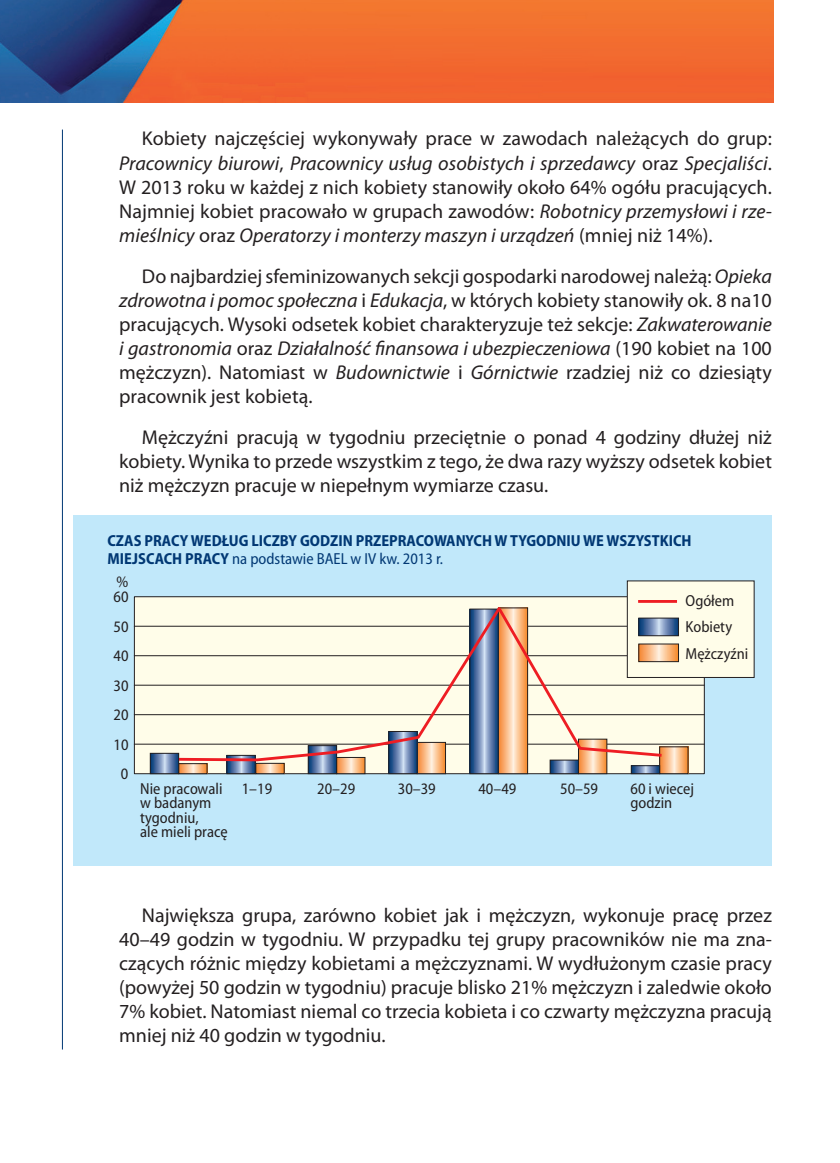
<style>
.page{position:relative;width:840px;height:1163px;background:#fff}
.page>*{position:absolute;margin:0;border:0;box-sizing:border-box;transform-origin:0 0}
.t1{font:20px/24px "Myriad Pro";color:#231f20;text-align:justify}
.t2{font:semi-condensed 16px/29.4px "Myriad Pro";color:#231f20}
.t3{font:700 semi-condensed 16px/18.4px "Myriad Pro";color:#013874}
.s1{font-style:italic}
.s2{font-weight:400}
</style>
<div class="page">
<hr style="left:62px;top:129px;width:1px;height:920px;background:#013874">
<img style="left:0;top:0;width:773px;height:102px">
<div style="left:74px;top:515px;width:697px;height:351px;background:#c1e8fa"></div>
<div style="left:134px;top:596px;width:570px;height:177px;background:#fffde9"></div>
<hr style="left:134px;top:743px;width:570px;height:1px;background:#231f20">
<hr style="left:134px;top:714px;width:570px;height:1px;background:#231f20">
<hr style="left:134px;top:684px;width:570px;height:1px;background:#231f20">
<hr style="left:134px;top:655px;width:570px;height:1px;background:#231f20">
<hr style="left:134px;top:625px;width:570px;height:1px;background:#231f20">
<svg style="left:180px;top:765px;width:25px;height:7px"></svg>
<div style="left:178px;top:763px;width:29px;height:11px;border:1px solid #231f20"></div>
<svg style="left:257px;top:764px;width:25px;height:8px"></svg>
<div style="left:255px;top:762px;width:29px;height:12px;border:1px solid #231f20"></div>
<svg style="left:338px;top:762px;width:25px;height:10px"></svg>
<div style="left:336px;top:757px;width:29px;height:17px;border:1px solid #231f20"></div>
<svg style="left:418px;top:762px;width:25px;height:10px"></svg>
<div style="left:416px;top:741px;width:29px;height:33px;border:1px solid #231f20"></div>
<svg style="left:499px;top:762px;width:26px;height:10px"></svg>
<svg style="left:579px;top:762px;width:26px;height:10px"></svg>
<div style="left:577px;top:738px;width:30px;height:36px;border:1px solid #231f20"></div>
<svg style="left:660px;top:748px;width:26px;height:24px"></svg>
<div style="left:658px;top:746px;width:30px;height:28px;border:1px solid #231f20"></div>
<svg style="left:152px;top:754px;width:25px;height:18px"></svg>
<div style="left:150px;top:752px;width:29px;height:22px;border:1px solid #231f20"></div>
<svg style="left:228px;top:762px;width:25px;height:10px"></svg>
<div style="left:226px;top:754px;width:29px;height:20px;border:1px solid #231f20"></div>
<svg style="left:309px;top:762px;width:26px;height:10px"></svg>
<div style="left:307px;top:745px;width:30px;height:29px;border:1px solid #231f20"></div>
<svg style="left:390px;top:762px;width:25px;height:10px"></svg>
<div style="left:388px;top:731px;width:29px;height:43px;border:1px solid #231f20"></div>
<svg style="left:471px;top:762px;width:25px;height:10px"></svg>
<div style="left:469px;top:608px;width:29px;height:166px;border:1px solid #231f20"></div>
<svg style="left:551px;top:762px;width:25px;height:10px"></svg>
<div style="left:549px;top:759px;width:29px;height:15px;border:1px solid #231f20"></div>
<svg style="left:632px;top:767px;width:25px;height:5px"></svg>
<div style="left:630px;top:765px;width:29px;height:9px;border:1px solid #231f20"></div>
<div style="left:627px;top:581px;width:126px;height:96px;background:#fffde9"></div>
<svg style="left:664px;top:645px;width:12px;height:15px"></svg>
<div style="left:638px;top:643px;width:40px;height:19px;border:1px solid #231f20"></div>
<svg style="left:664px;top:619px;width:12px;height:15px"></svg>
<div style="left:638px;top:617px;width:40px;height:19px;border:1px solid #231f20"></div>
<svg style="left:176px;top:603px;width:488px;height:159px"></svg>
<hr style="left:637px;top:600px;width:39px;height:2px;background:#ee1d23">
<p class="t1" style="left:119px;top:126px;width:653px;text-indent:23px">Kobiety najczęściej wykonywały prace w zawodach należących do grup:<br><span class="s1">Pracownicy biurowi</span>, <span class="s1">Pracownicy usług osobistych i sprzedawcy</span> oraz <span class="s1">Specjaliści</span>.<br>W 2013 roku w każdej z nich kobiety stanowiły około 64% ogółu pracujących.<br>Najmniej kobiet pracowało w grupach zawodów: <span class="s1">Robotnicy przemysłowi i rze&shy;mieślnicy</span> oraz <span class="s1">Operatorzy i monterzy maszyn i urządzeń</span> (mniej niż 14%).</p>
<p class="t1" style="left:119px;top:263px;width:653px;text-indent:23px">Do najbardziej sfeminizowanych sekcji gospodarki narodowej należą: <span class="s1">Opieka zdrowotna i pomoc społeczna</span> i <span class="s1">Edukacja</span>, w których kobiety stanowiły ok. 8 na10 pracujących. Wysoki odsetek kobiet charakteryzuje też sekcje: <span class="s1">Zakwaterowanie i gastronomia</span> oraz <span class="s1">Działalność finansowa i ubezpieczeniowa</span> (190 kobiet na 100 mężczyzn). Natomiast w <span class="s1">Budownictwie</span> i <span class="s1">Górnictwie</span> rzadziej niż co dziesiąty pracownik jest kobietą.</p>
<p class="t1" style="left:119px;top:424px;width:654px;text-indent:23px">Mężczyźni pracują w tygodniu przeciętnie o ponad 4 godziny dłużej niż kobiety. Wynika to przede wszystkim z tego, że dwa razy wyższy odsetek kobiet niż mężczyzn pracuje w niepełnym wymiarze czasu.</p>
<p class="t3" style="left:107px;top:531px;width:585px">CZAS PRACY WEDŁUG LICZBY GODZIN PRZEPRACOWANYCH W TYGODNIU WE WSZYSTKICH<br>MIEJSCACH PRACY <span class="s2">na podstawie BAEL w IV kw. 2013 r.</span></p>
<p class="t2" style="left:116px;top:567px;width:13px">%</p>
<p class="t2" style="left:113px;top:582px;width:16px;text-align:center">60<br>50<br>40<br>30<br>20<br>10<br>0</p>
<p class="t2" style="left:685px;top:586px;width:50px">Ogółem</p>
<p class="t2" style="left:685px;top:612px;width:48px">Kobiety</p>
<p class="t2" style="left:685px;top:639px;width:64px">Mężczyźni</p>
<p class="t2" style="left:140px;top:781px;width:89px;line-height:14.4px">Nie pracowali w badanym tygodniu,<br>ale mieli pracę</p>
<p class="t2" style="left:242px;top:774px;width:32px">1–19</p>
<p class="t2" style="left:317px;top:774px;width:39px">20–29</p>
<p class="t2" style="left:397px;top:774px;width:39px">30–39</p>
<p class="t2" style="left:478px;top:774px;width:39px">40–49</p>
<p class="t2" style="left:560px;top:774px;width:39px">50–59</p>
<p class="t2" style="left:630px;top:781px;width:65px;line-height:14.4px">60 i wiecej godzin</p>
<p class="t1" style="left:119px;top:902px;width:653px;text-indent:23px">Największa grupa, zarówno kobiet jak i mężczyzn, wykonuje pracę przez 40–49 godzin w tygodniu. W przypadku tej grupy pracowników nie ma zna&shy;czących różnic między kobietami a mężczyznami. W wydłużonym czasie pracy (powyżej 50 godzin w tygodniu) pracuje blisko 21% mężczyzn i zaledwie około 7% kobiet. Natomiast niemal co trzecia kobieta i co czwarty mężczyzna pracują mniej niż 40 godzin w tygodniu.</p>
</div>
